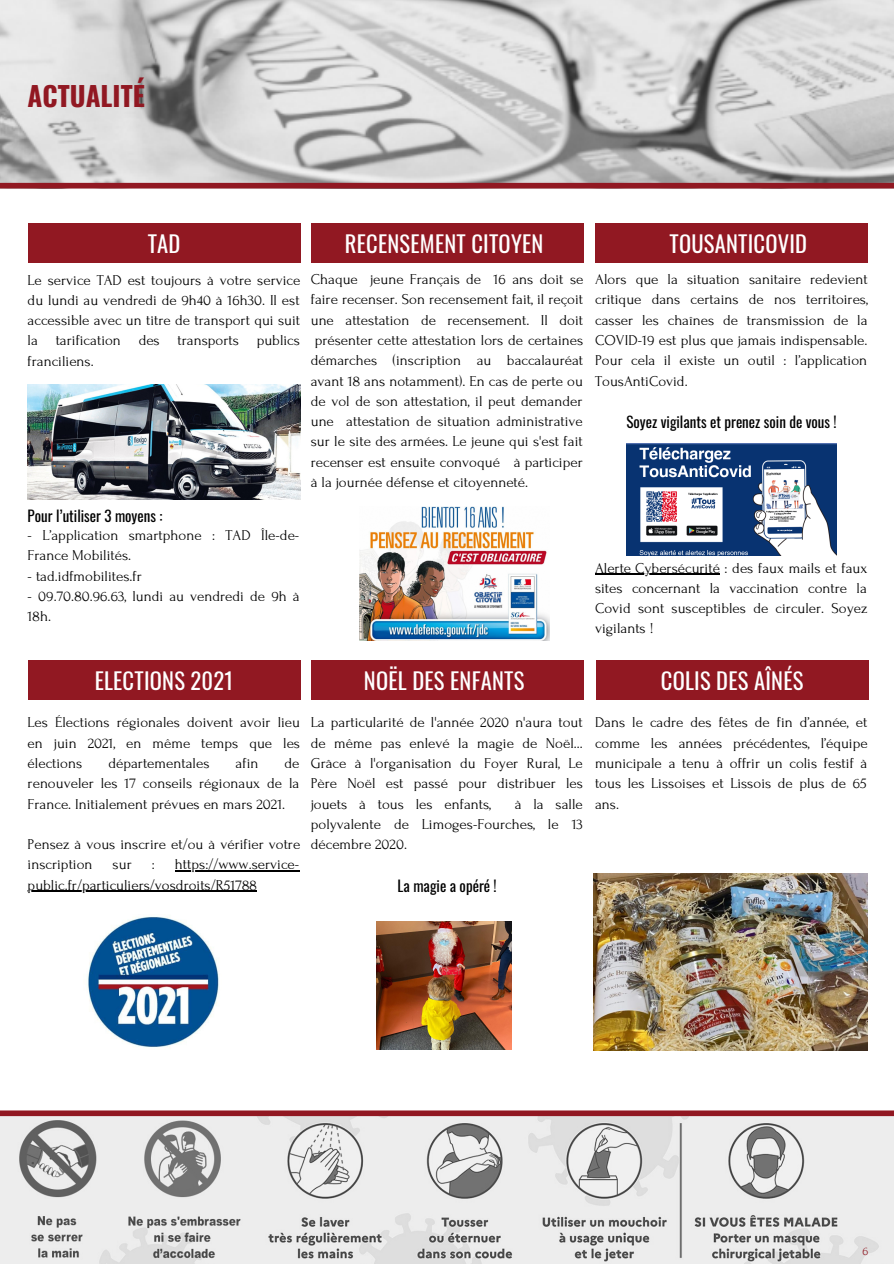
<style>
.page{position:relative;width:894px;height:1264px;background:#fff}
.page>*{position:absolute;margin:0;border:0;box-sizing:border-box;transform-origin:0 0}
.t1{font:700 27px "Oswald";color:#911822}
.t2{font:22.5px "Oswald";letter-spacing:.01em;color:#fff}
.t3{font:15px/20.2px "Forum";color:#000;text-align:justify}
.t4{font:15px "Oswald";color:#000}
.t5{font:12px "Forum";color:#911822}
</style>
<div class="page">
<img style="left:28px;top:385px;width:272px;height:115px">
<img style="left:359px;top:506px;width:190px;height:134px">
<img style="left:626px;top:443px;width:209px;height:112px">
<img style="left:0;top:0;width:893px;height:183px">
<div style="left:0;top:183px;width:893px;height:5px;background:#911822"></div>
<div style="left:28px;top:223px;width:272px;height:40px;background:#911822"></div>
<div style="left:311px;top:223px;width:272px;height:40px;background:#911822"></div>
<div style="left:595px;top:223px;width:272px;height:40px;background:#911822"></div>
<div style="left:28px;top:660px;width:272px;height:40px;background:#911822"></div>
<div style="left:311px;top:660px;width:272px;height:40px;background:#911822"></div>
<div style="left:595px;top:660px;width:273px;height:40px;background:#911822"></div>
<img style="left:593px;top:873px;width:274px;height:177px">
<img style="left:376px;top:921px;width:135px;height:128px">
<img style="left:87px;top:916px;width:133px;height:132px">
<img style="left:0;top:1116px;width:893px;height:147px">
<div style="left:0;top:1110px;width:893px;height:6px;background:#911822"></div>
<hr style="left:595px;top:573px;width:124px;height:2px;background:#000">
<hr style="left:175px;top:870px;width:124px;height:1px;background:#000">
<hr style="left:28px;top:890px;width:229px;height:1px;background:#000">
<p class="t1" style="left:28px;top:74px;width:119px">ACTUALITÉ</p>
<p class="t2" style="left:148px;top:226px;width:34px">TAD</p>
<p class="t2" style="left:345px;top:226px;width:200px">RECENSEMENT CITOYEN</p>
<p class="t2" style="left:669px;top:226px;width:139px">TOUSANTICOVID</p>
<p class="t3" style="left:28px;top:270px;width:274px">Le service TAD est toujours à votre service du lundi au vendredi de 9h40 à 16h30. Il est accessible avec un titre de transport qui suit la tarification des transports publics franciliens.</p>
<p class="t4" style="left:28px;top:504px;width:136px">Pour l’utiliser 3 moyens :</p>
<p class="t3" style="left:28px;top:525px;width:273px">- L’application smartphone : TAD Île-de-<br>France Mobilités.</p>
<p class="t3" style="left:28px;top:566px;width:116px">- tad.idfmobilites.fr</p>
<p class="t3" style="left:28px;top:586px;width:273px">- 09.70.80.96.63, lundi au vendredi de 9h à<br>18h.</p>
<p class="t3" style="left:311px;top:269px;width:274px">Chaque jeune Français de 16 ans doit se faire recenser. Son recensement fait, il reçoit une attestation de recensement. Il doit présenter cette attestation lors de certaines démarches (inscription au baccalauréat avant 18 ans notamment). En cas de perte ou de vol de son attestation, il peut demander une attestation de situation administrative sur le site des armées. Le jeune qui s'est fait recenser est ensuite convoqué à participer à la journée défense et citoyenneté.</p>
<p class="t3" style="left:595px;top:269px;width:274px">Alors que la situation sanitaire redevient critique dans certains de nos territoires, casser les chaînes de transmission de la COVID-19 est plus que jamais indispensable.<br>Pour cela il existe un outil : l’application TousAntiCovid.</p>
<p class="t4" style="left:626px;top:410px;width:212px">Soyez vigilants et prenez soin de vous !</p>
<p class="t3" style="left:595px;top:558px;width:274px">Alerte Cybersécurité : des faux mails et faux sites concernant la vaccination contre la Covid sont susceptibles de circuler. Soyez vigilants !</p>
<p class="t2" style="left:95px;top:663px;width:140px">ELECTIONS 2021</p>
<p class="t2" style="left:364px;top:663px;width:162px">NOËL DES ENFANTS</p>
<p class="t2" style="left:660px;top:663px;width:144px">COLIS DES AÎNÉS</p>
<p class="t3" style="left:28px;top:712px;width:274px">Les Élections régionales doivent avoir lieu en juin 2021, en même temps que les élections</p>
<p class="t3" style="left:311px;top:712px;width:274px">La particularité de l'année 2020 n'aura tout de même pas enlevé la magie de Noël...<br>Grâce à l'organisation du Foyer Rural, Le Père Noël est passé pour distribuer les jouets à tous les enfants,</p>
<p class="t3" style="left:595px;top:712px;width:274px">Dans le cadre des fêtes de fin d’année, et comme les années précédentes, l’équipe municipale a tenu à offrir un colis festif à tous les Lissoises et Lissois de plus de 65 ans.</p>
<p class="t3" style="left:28px;top:753px;width:273px;text-indent:257px">de renouveler les 17 conseils régionaux de la France. Initialement prévues en mars 2021.</p>
<p class="t3" style="left:28px;top:834px;width:274px">Pensez à vous inscrire et/ou à vérifier votre inscription</p>
<p class="t3" style="left:108px;top:753px;width:103px">départementales</p>
<p class="t3" style="left:235px;top:753px;width:24px">afin</p>
<p class="t3" style="left:311px;top:793px;width:273px;text-indent:204px">à la salle polyvalente de Limoges-Fourches, le 13 décembre 2020.</p>
<p class="t4" style="left:397px;top:874px;width:101px">La magie a opéré !</p>
<p class="t3" style="left:28px;top:854px;width:273px;text-indent:147px">https://www.service&shy;public.fr/particuliers/vosdroits/R51788</p>
<p class="t3" style="left:113px;top:854px;width:21px">sur</p>
<p class="t3" style="left:152px;top:854px;width:5px">:</p>
<p class="t5" style="left:862px;top:1245px;width:7px">6</p>
</div>
